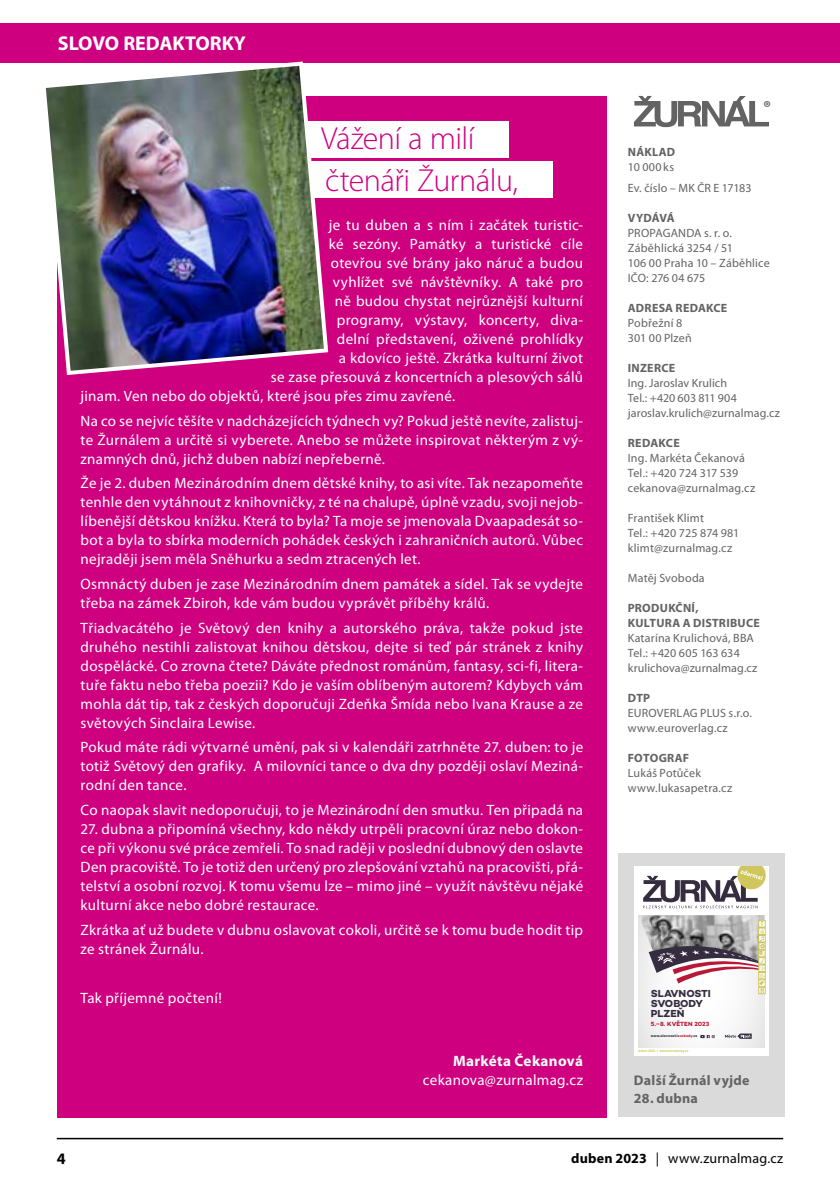
<style>
.page{position:relative;width:840px;height:1191px;background:#fff}
.page>*{position:absolute;margin:0;border:0;box-sizing:border-box;transform-origin:0 0}
.t1{font:300 32px/42px "Myriad Pro";letter-spacing:-.015em;color:#cf007f}
.t2{font:700 20px "Myriad Pro";color:#fff}
.t3{font:700 17.6px "Myriad Pro";color:#646363}
.t4{font:700 16px "Myriad Pro";color:#000}
.t5{font:15px/19px "Myriad Pro";letter-spacing:.02em;color:#fff;text-align:justify}
.t6{font:700 15px "Myriad Pro";letter-spacing:.025em;color:#fff}
.t7{font:14px "Myriad Pro";letter-spacing:.01em;color:#000}
.t8{font:700 14px "Myriad Pro";letter-spacing:.02em;color:#646363}
.t9{font:12px/15px "Myriad Pro";letter-spacing:.015em;color:#646363}
.t10{font:700 12px/15px "Myriad Pro";letter-spacing:.02em;color:#646363}
.t11{font:700 10.4px/10px "Campton";letter-spacing:-.005em;color:#352c40}
.t12{font:700 6.2px "Campton";letter-spacing:.01em;color:#ba1837}
.t13{font:700 3.6px "Campton";letter-spacing:.01em;color:#352c40}
.t14{font:700 3.4px "DIN Pro";letter-spacing:-.03em;color:#cfc75d}
.s1{color:#ba1837}
.s2{font-weight:700}
</style>
<div class="page">
<hr style="left:57px;top:1137px;width:725px;height:2px;background:#000">
<div style="left:0;top:23px;width:839px;height:39px;background:#cf007f"></div>
<div style="left:58px;top:96px;width:548px;height:1021px;background:#cf007f"></div>
<div style="left:262px;top:121px;width:247px;height:36px;background:#fff"></div>
<div style="left:267px;top:161px;width:285px;height:37px;background:#fff"></div>
<img style="left:39px;top:61px;width:291px;height:316px">
<div style="left:618px;top:853px;width:165px;height:263px;background:#dadada"></div>
<svg style="left:634px;top:96px;width:134px;height:31px"></svg>
<div style="left:633px;top:866px;width:135px;height:189px;background:#fff"></div>
<svg style="left:638px;top:964px;width:126px;height:83px"></svg>
<img style="left:638px;top:915px;width:126px;height:49px">
<svg style="left:724px;top:1033px;width:27px;height:5px"></svg>
<svg style="left:700px;top:1035px;width:14px;height:3px"></svg>
<div style="left:758px;top:935px;width:7px;height:7px;border:1px solid #cfc75d"></div>
<div style="left:758px;top:972px;width:7px;height:7px;border:1px solid #cfc75d"></div>
<div style="left:758px;top:987px;width:7px;height:7px;border:1px solid #cfc75d"></div>
<div style="left:758px;top:920px;width:7px;height:7px;border:1px solid #cfc75d"></div>
<div style="left:758px;top:965px;width:7px;height:6px;border:1px solid #cfc75d"></div>
<div style="left:758px;top:928px;width:7px;height:6px;border:1px solid #cfc75d"></div>
<div style="left:758px;top:942px;width:7px;height:7px;border:1px solid #cfc75d"></div>
<div style="left:758px;top:950px;width:7px;height:7px;border:1px solid #cfc75d"></div>
<svg style="left:648px;top:921px;width:116px;height:72px"></svg>
<svg style="left:643px;top:866px;width:126px;height:42px"></svg>
<h2 class="t2" style="left:58px;top:30px;width:189px">SLOVO REDAKTORKY</h2>
<h1 class="t1" style="left:321px;top:117px;width:198px">Vážení a milí čtenáři Žurnálu,</h1>
<p class="t5" style="left:329px;top:215px;width:255px">je tu duben a s ním i začátek turistic-</p>
<p class="t5" style="left:329px;top:234px;width:255px">ké sezóny. Památky a turistické cíle</p>
<p class="t5" style="left:330px;top:253px;width:253px">otevřou své brány jako náruč a budou</p>
<p class="t5" style="left:332px;top:272px;width:252px">vyhlížet své návštěvníky. A také pro</p>
<p class="t5" style="left:334px;top:291px;width:250px">ně budou chystat nejrůznější kulturní</p>
<p class="t5" style="left:336px;top:310px;width:247px">programy, výstavy, koncerty, diva-</p>
<p class="t5" style="left:336px;top:329px;width:247px">delní představení, oživené prohlídky</p>
<p class="t5" style="left:338px;top:348px;width:245px">a kdovíco ještě. Zkrátka kulturní život</p>
<p class="t5" style="left:270px;top:367px;width:314px">se zase přesouvá z koncertních a plesových sálů</p>
<p class="t5" style="left:80px;top:386px;width:376px">jinam. Ven nebo do objektů, které jsou přes zimu zavřené.</p>
<p class="t5" style="left:80px;top:411px;width:504px">Na co se nejvíc těšíte v nadcházejících týdnech vy? Pokud ještě nevíte, zalistuj&shy;te Žurnálem a určitě si vyberete. Anebo se můžete inspirovat některým z vý&shy;znamných dnů, jichž duben nabízí nepřeberně.</p>
<p class="t5" style="left:80px;top:473px;width:504px">Že je 2. duben Mezinárodním dnem dětské knihy, to asi víte. Tak nezapomeňte tenhle den vytáhnout z knihovničky, z té na chalupě, úplně vzadu, svoji nejob&shy;líbenější dětskou knížku. Která to byla? Ta moje se jmenovala Dvaapadesát so&shy;bot a byla to sbírka moderních pohádek českých i zahraničních autorů. Vůbec nejraději jsem měla Sněhurku a sedm ztracených let.</p>
<p class="t5" style="left:80px;top:574px;width:503px">Osmnáctý duben je zase Mezinárodním dnem památek a sídel. Tak se vydejte třeba na zámek Zbiroh, kde vám budou vyprávět příběhy králů.</p>
<p class="t5" style="left:80px;top:618px;width:504px">Třiadvacátého je Světový den knihy a autorského práva, takže pokud jste druhého nestihli zalistovat knihou dětskou, dejte si teď pár stránek z knihy dospělácké. Co zrovna čtete? Dáváte přednost románům, fantasy, sci-fi, litera&shy;tuře faktu nebo třeba poezii? Kdo je vaším oblíbeným autorem? Kdybych vám mohla dát tip, tak z českých doporučuji Zdeňka Šmída nebo Ivana Krause a ze světových Sinclaira Lewise.</p>
<p class="t5" style="left:80px;top:737px;width:504px">Pokud máte rádi výtvarné umění, pak si v kalendáři zatrhněte 27. duben: to je totiž Světový den grafiky. A milovníci tance o dva dny později oslaví Meziná&shy;rodní den tance.</p>
<p class="t5" style="left:80px;top:800px;width:504px">Co naopak slavit nedoporučuji, to je Mezinárodní den smutku. Ten připadá na</p>
<p class="t5" style="left:80px;top:819px;width:504px">27. dubna a připomíná všechny, kdo někdy utrpěli pracovní úraz nebo dokon&shy;ce při výkonu své práce zemřeli. To snad raději v poslední dubnový den oslavte Den pracoviště. To je totiž den určený pro zlepšování vztahů na pracovišti, přá&shy;telství a osobní rozvoj. K tomu všemu lze – mimo jiné – využít návštěvu nějaké kulturní akce nebo dobré restaurace.</p>
<p class="t5" style="left:80px;top:920px;width:503px">Zkrátka ať už budete v dubnu oslavovat cokoli, určitě se k tomu bude hodit tip ze stránek Žurnálu.</p>
<p class="t5" style="left:80px;top:988px;width:143px">Tak příjemné počtení!</p>
<p class="t6" style="left:453px;top:1051px;width:131px">Markéta Čekanová</p>
<p class="t5" style="left:422px;top:1070px;width:161px">cekanova@zurnalmag.cz</p>
<p class="t3" style="left:762px;top:96px;width:10px">®</p>
<p class="t10" style="left:627px;top:144px;width:49px">NÁKLAD</p>
<p class="t9" style="left:627px;top:156px;width:125px;line-height:20.6px">10 000ks<br>Ev. číslo – MK ČR E 17183</p>
<p class="t10" style="left:627px;top:210px;width:48px">VYDÁVÁ</p>
<p class="t9" style="left:627px;top:225px;width:143px">PROPAGANDA s. r. o.<br>Záběhlická 3254 / 51<br>106 00 Praha 10 – Záběhlice<br>IČO: 276 04 675</p>
<p class="t10" style="left:627px;top:300px;width:101px">ADRESA REDAKCE</p>
<p class="t9" style="left:627px;top:315px;width:65px">Pobřežní 8<br>301 00 Plzeň</p>
<p class="t10" style="left:627px;top:360px;width:49px">INZERCE</p>
<p class="t9" style="left:627px;top:375px;width:153px">Ing. Jaroslav Krulich<br>Tel.: +420 603 811 904 jaroslav.krulich@zurnalmag.cz</p>
<p class="t10" style="left:627px;top:435px;width:54px">REDAKCE</p>
<p class="t9" style="left:627px;top:450px;width:129px">Ing. Markéta Čekanová<br>Tel.: +420 724 317 539 cekanova@zurnalmag.cz</p>
<p class="t9" style="left:627px;top:510px;width:113px">František Klimt<br>Tel.: +420 725 874 981 klimt@zurnalmag.cz</p>
<p class="t9" style="left:627px;top:570px;width:78px">Matěj Svoboda</p>
<p class="t10" style="left:627px;top:600px;width:133px">PRODUKČNÍ,<br>KULTURA A DISTRIBUCE</p>
<p class="t9" style="left:627px;top:630px;width:131px">Katarína Krulichová, BBA<br>Tel.: +420 605 163 634 krulichova@zurnalmag.cz</p>
<p class="t10" style="left:627px;top:690px;width:24px">DTP</p>
<p class="t9" style="left:627px;top:705px;width:125px">EUROVERLAG PLUS s.r.o. www.euroverlag.cz</p>
<p class="t10" style="left:627px;top:750px;width:63px">FOTOGRAF</p>
<p class="t9" style="left:627px;top:765px;width:106px">Lukáš Potůček www.lukasapetra.cz</p>
<p class="t11" style="left:650px;top:988px;width:61px">SLAVNOSTI<br>SVOBODY<br>PLZEŇ</p>
<p class="t12" style="left:650px;top:1019px;width:60px">5.–8. KVĚTEN 2023</p>
<p class="t14" style="left:638px;top:1048px;width:52px">duben 2023 | www.zurnalmag.cz</p>
<p class="t13" style="left:650px;top:1033px;width:48px">www.slavnosti<span class="s1">svobody</span>.cz</p>
<p class="t8" style="left:633px;top:1070px;width:117px">Další Žurnál vyjde</p>
<p class="t8" style="left:633px;top:1088px;width:66px">28. dubna</p>
<p class="t4" style="left:57px;top:1148px;width:10px">4</p>
<p class="t7" style="left:570px;top:1149px;width:213px"><span class="s2">duben 2023</span> | www.zurnalmag.cz</p>
</div>
